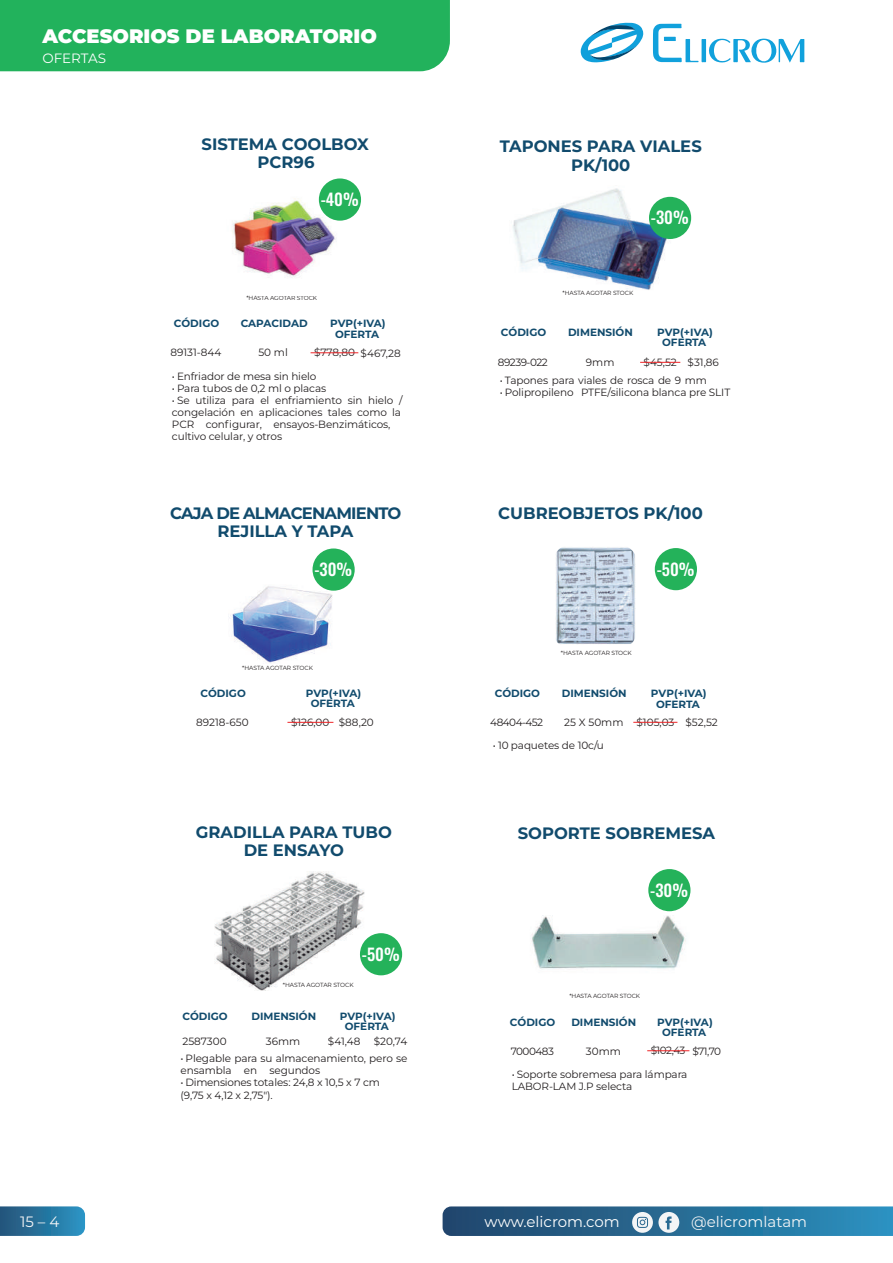
<style>
.page{position:relative;width:893px;height:1263px;background:#fff}
.page>*{position:absolute;margin:0;border:0;box-sizing:border-box;transform-origin:0 0}
.t1{font:900 19.5px "Montserrat";color:#fff}
.t2{font:700 16.5px/18px "Montserrat";color:#114b6d;text-align:center}
.t3{font:700 16.5px/18px "Montserrat";letter-spacing:-.05em;color:#114b6d;text-align:center}
.t4{font:16.5px "Oswald";color:#fff}
.t5{font:15px "Montserrat";color:#f4f5f6}
.t6{font:15px "Montserrat";color:#fff}
.t7{font:13.5px "Montserrat";color:#fff}
.t8{font:10.5px/12px "Montserrat";letter-spacing:-.01em;color:#231f20}
.t9{font:700 10.5px/10.5px "Montserrat";color:#114b6d;text-align:center}
.t10{font:10.5px/12.6px "Montserrat";letter-spacing:-.03em;color:#231f20}
.t11{font:10.5px "Montserrat";letter-spacing:-.05em;color:#231f20}
.t12{font:6px "Montserrat";letter-spacing:-.02em;color:#231f20}
</style>
<div class="page">
<div style="left:0;top:0;width:450px;height:71px;background:#22b25c"></div>
<svg style="left:581px;top:22px;width:62px;height:40px"></svg>
<svg style="left:653px;top:24px;width:151px;height:39px"></svg>
<svg style="left:0;top:1206px;width:85px;height:30px;background:#2d77a0"></svg>
<svg style="left:443px;top:1206px;width:450px;height:30px;background:#32739a"></svg>
<hr style="left:311px;top:352px;width:47px;height:1px;background:#ee2528">
<div style="left:319px;top:178px;width:42px;height:43px;background:#24b25a;border-radius:50%"></div>
<hr style="left:633px;top:722px;width:44px;height:1px;background:#ee2528">
<div style="left:655px;top:548px;width:42px;height:42px;background:#24b25a;border-radius:50%"></div>
<hr style="left:640px;top:362px;width:40px;height:1px;background:#ee2528">
<hr style="left:287px;top:722px;width:46px;height:1px;background:#ee2528">
<div style="left:313px;top:548px;width:42px;height:43px;background:#24b25a;border-radius:50%"></div>
<img style="left:230px;top:583px;width:103px;height:80px">
<hr style="left:647px;top:1050px;width:42px;height:1px;background:#ee2528">
<div style="left:648px;top:869px;width:42px;height:42px;background:#24b25a;border-radius:50%"></div>
<img style="left:513px;top:188px;width:158px;height:102px">
<img style="left:232px;top:180px;width:110px;height:98px">
<img style="left:555px;top:547px;width:81px;height:97px">
<img style="left:532px;top:911px;width:154px;height:58px">
<div style="left:360px;top:933px;width:42px;height:42px;background:#24b25a;border-radius:50%"></div>
<img style="left:214px;top:872px;width:150px;height:118px">
<div style="left:649px;top:197px;width:42px;height:42px;background:#24b25a;border-radius:50%"></div>
<h1 class="t1" style="left:42px;top:21px;width:336px">ACCESORIOS DE LABORATORIO</h1>
<p class="t7" style="left:42px;top:49px;width:65px">OFERTAS</p>
<h2 class="t2" style="left:202px;top:134px;width:169px">SISTEMA COOLBOX<br>PCR96</h2>
<h2 class="t4" style="left:321px;top:184px;width:39px">-40%</h2>
<p class="t9" style="left:174px;top:318px;width:47px">CÓDIGO</p>
<p class="t8" style="left:170px;top:346px;width:52px">89131-844</p>
<p class="t12" style="left:246px;top:294px;width:72px">*HASTA AGOTAR STOCK</p>
<p class="t9" style="left:330px;top:318px;width:57px">PVP(+IVA)<br>OFERTA</p>
<p class="t8" style="left:314px;top:346px;width:43px">$778,80</p>
<p class="t9" style="left:241px;top:318px;width:68px">CAPACIDAD</p>
<p class="t8" style="left:258px;top:346px;width:31px">50 ml</p>
<p class="t8" style="left:361px;top:347px;width:42px">$467,28</p>
<p class="t8" style="left:172px;top:369px;width:146px">• Enfriador de mesa sin hielo</p>
<p class="t8" style="left:172px;top:381px;width:156px">• Para tubos de 0,2 ml o placas</p>
<p class="t8" style="left:172px;top:393px;width:232px">• Se utiliza para el enfriamiento sin hielo / congelación en aplicaciones tales como la PCR configurar, ensayos-Benzimáticos, cultivo celular, y otros</p>
<h2 class="t3" style="left:170px;top:503px;width:233px">CAJA DE ALMACENAMIENTO<br>REJILLA Y TAPA</h2>
<h2 class="t4" style="left:314px;top:554px;width:39px">-30%</h2>
<p class="t12" style="left:242px;top:664px;width:72px">*HASTA AGOTAR STOCK</p>
<p class="t9" style="left:200px;top:687px;width:47px">CÓDIGO</p>
<p class="t8" style="left:196px;top:716px;width:54px">89218-650</p>
<p class="t9" style="left:306px;top:687px;width:57px">PVP(+IVA)<br>OFERTA</p>
<p class="t8" style="left:291px;top:716px;width:40px">$126,00</p>
<p class="t8" style="left:339px;top:716px;width:37px">$88,20</p>
<h2 class="t2" style="left:196px;top:822px;width:198px">GRADILLA PARA TUBO<br>DE ENSAYO</h2>
<p class="t12" style="left:283px;top:980px;width:72px">*HASTA AGOTAR STOCK</p>
<h2 class="t4" style="left:362px;top:939px;width:39px">-50%</h2>
<p class="t9" style="left:182px;top:1010px;width:47px">CÓDIGO</p>
<p class="t9" style="left:251px;top:1010px;width:66px">DIMENSIÓN</p>
<p class="t9" style="left:340px;top:1010px;width:57px">PVP(+IVA)<br>OFERTA</p>
<p class="t8" style="left:182px;top:1034px;width:46px">2587300</p>
<p class="t8" style="left:266px;top:1035px;width:36px">36mm</p>
<p class="t8" style="left:328px;top:1034px;width:34px">$41,48</p>
<p class="t8" style="left:374px;top:1035px;width:35px">$20,74</p>
<p class="t8" style="left:180px;top:1052px;width:229px">• Plegable para su almacenamiento, pero se ensambla en segundos</p>
<p class="t10" style="left:181px;top:1076px;width:201px">• Dimensiones totales: 24,8 x 10,5 x 7 cm (9,75 x 4,12 x 2,75").</p>
<h2 class="t2" style="left:500px;top:135px;width:204px;line-height:19.6px">TAPONES PARA VIALES<br>PK/100</h2>
<h2 class="t4" style="left:651px;top:203px;width:39px">-30%</h2>
<p class="t9" style="left:501px;top:326px;width:47px">CÓDIGO</p>
<p class="t11" style="left:498px;top:355px;width:51px">89239-022</p>
<p class="t12" style="left:562px;top:289px;width:72px">*HASTA AGOTAR STOCK</p>
<p class="t9" style="left:568px;top:326px;width:66px">DIMENSIÓN</p>
<p class="t8" style="left:586px;top:356px;width:30px">9mm</p>
<p class="t9" style="left:657px;top:326px;width:57px">PVP(+IVA)<br>OFERTA</p>
<p class="t8" style="left:643px;top:356px;width:35px">$45,52</p>
<p class="t8" style="left:688px;top:356px;width:33px">$31,86</p>
<p class="t8" style="left:500px;top:374px;width:209px">• Tapones para viales de rosca de 9 mm</p>
<p class="t8" style="left:500px;top:386px;width:232px">• Polipropileno PTFE/silicona blanca pre SLIT</p>
<h2 class="t2" style="left:498px;top:503px;width:206px">CUBREOBJETOS PK/100</h2>
<h2 class="t4" style="left:657px;top:554px;width:39px">-50%</h2>
<p class="t9" style="left:495px;top:687px;width:47px">CÓDIGO</p>
<p class="t11" style="left:490px;top:715px;width:54px">48404-452</p>
<p class="t12" style="left:561px;top:649px;width:72px">*HASTA AGOTAR STOCK</p>
<p class="t9" style="left:562px;top:687px;width:66px">DIMENSIÓN</p>
<p class="t8" style="left:564px;top:716px;width:61px">25 X 50mm</p>
<p class="t9" style="left:651px;top:687px;width:57px">PVP(+IVA)<br>OFERTA</p>
<p class="t8" style="left:637px;top:716px;width:39px">$105,03</p>
<p class="t8" style="left:685px;top:716px;width:34px">$52,52</p>
<p class="t8" style="left:493px;top:739px;width:112px">• 10 paquetes de 10c/u</p>
<h2 class="t2" style="left:518px;top:823px;width:199px">SOPORTE SOBREMESA</h2>
<h2 class="t4" style="left:650px;top:875px;width:39px">-30%</h2>
<p class="t9" style="left:510px;top:1016px;width:47px">CÓDIGO</p>
<p class="t12" style="left:569px;top:992px;width:72px">*HASTA AGOTAR STOCK</p>
<p class="t9" style="left:571px;top:1016px;width:66px">DIMENSIÓN</p>
<p class="t9" style="left:657px;top:1016px;width:57px">PVP(+IVA)<br>OFERTA</p>
<p class="t11" style="left:511px;top:1044px;width:45px">7000483</p>
<p class="t8" style="left:586px;top:1044px;width:36px">30mm</p>
<p class="t8" style="left:651px;top:1044px;width:72px">$102,43 $71,70</p>
<p class="t8" style="left:512px;top:1068px;width:177px">• Soporte sobremesa para lámpara<br>LABOR-LAM J.P selecta</p>
<h3 class="t5" style="left:20px;top:1211px;width:41px">15 – 4</h3>
<h3 class="t6" style="left:485px;top:1211px;width:137px">www.elicrom.com</h3>
<h3 class="t5" style="left:691px;top:1212px;width:117px">@elicromlatam</h3>
</div>
